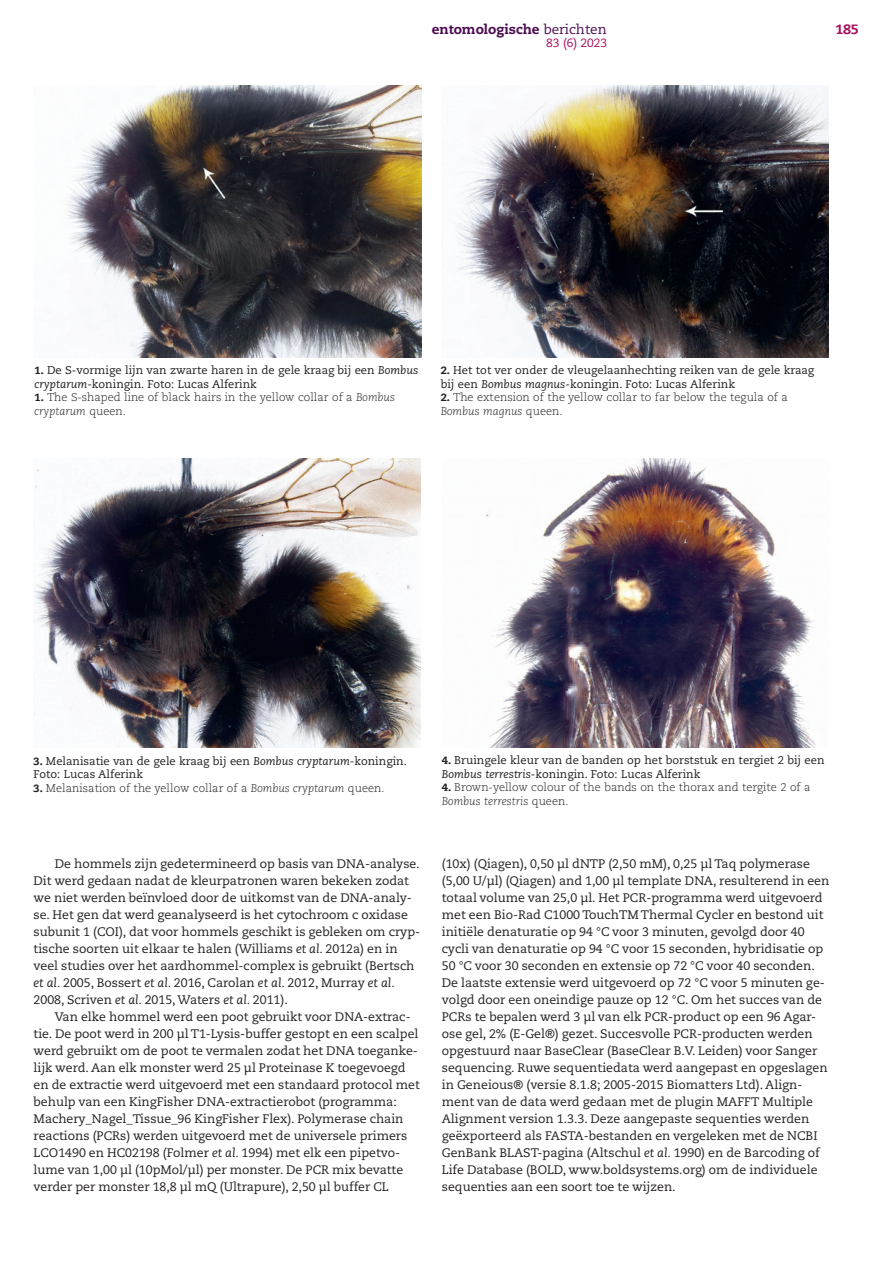
<style>
.page{position:relative;width:893px;height:1263px;background:#fff}
.page>*{position:absolute;margin:0;border:0;box-sizing:border-box;transform-origin:0 0}
.t1{font:800 13.5px "Caecilia LT Pro 85";color:#4b0d51}
.t2{font:800 13.5px "Caecilia LT Pro 85";color:#a70d5f}
.brood{font:12.3px/17px "Caecilia LT Pro 55 Roman";color:#231f20}
.t3{font:12px "Caecilia LT Pro 55 Roman";color:#a70d5f}
.bijschrift_1{font:11.25px/13.5px "Caecilia LT Pro 55 Roman";color:#231f20}
.bijschrift_2{font:300 11.25px/13.5px "Caecilia LT Pro 45";color:#231f20}
.s1{font-family:"Caecilia LT Pro 55 Roman";font-weight:400}
.s2{font-family:"Caecilia LT Pro 85";font-weight:800;font-size:10.5px}
.s3{font-family:"Caecilia LT Pro 56";font-style:italic}
.s4{font-family:"Caecilia LT Pro 46";font-style:italic}
</style>
<div class="page">
<img style="left:66px;top:85px;width:355px;height:272px">
<img style="left:455px;top:85px;width:374px;height:272px">
<img style="left:34px;top:458px;width:387px;height:290px">
<img style="left:486px;top:458px;width:330px;height:289px">
<p class="t1" style="left:432px;top:20px;width:177px">entomologische <span class="s1">berichten</span></p>
<p class="t2" style="left:835px;top:20px;width:25px">185</p>
<p class="t3" style="left:546px;top:35px;width:62px">83 (6) 2023</p>
<p class="bijschrift_1" style="left:35px;top:363px;width:385px"><span class="s2">1.</span> De S-vormige lijn van zwarte haren in de gele kraag bij een <span class="s3">Bombus cryptarum</span>-koningin. Foto: Lucas Alferink</p>
<p class="bijschrift_2" style="left:35px;top:390px;width:362px"><span class="s2">1.</span> The S-shaped line of black hairs in the yellow collar of a <span class="s4">Bombus cryptarum</span> queen.</p>
<p class="bijschrift_1" style="left:441px;top:363px;width:375px"><span class="s2">2.</span> Het tot ver onder de vleugelaanhechting reiken van de gele kraag bij een <span class="s3">Bombus magnus</span>-koningin. Foto: Lucas Alferink</p>
<p class="bijschrift_2" style="left:441px;top:390px;width:349px"><span class="s2">2.</span> The extension of the yellow collar to far below the tegula of a<br><span class="s4">Bombus magnus</span> queen.</p>
<p class="bijschrift_1" style="left:34px;top:754px;width:375px"><span class="s2">3.</span> Melanisatie van de gele kraag bij een <span class="s3">Bombus cryptarum</span>-koningin.<br>Foto: Lucas Alferink</p>
<p class="bijschrift_2" style="left:34px;top:781px;width:353px"><span class="s2">3.</span> Melanisation of the yellow collar of a <span class="s4">Bombus cryptarum</span> queen.</p>
<p class="brood" style="left:34px;top:854px;width:388px;text-indent:21px">De hommels zijn gedetermineerd op basis van DNA-analyse.<br>Dit werd gedaan nadat de kleurpatronen waren bekeken zodat we niet werden beïnvloed door de uitkomst van de DNA-analy&shy;se. Het gen dat werd geanalyseerd is het cytochroom c oxidase subunit 1 (COI), dat voor hommels geschikt is gebleken om cryp&shy;tische soorten uit elkaar te halen (Williams <span class="s3">et al.</span> 2012a) en in veel studies over het aardhommel-complex is gebruikt (Bertsch <span class="s3">et al.</span> 2005, Bossert <span class="s3">et al.</span> 2016, Carolan <span class="s3">et al.</span> 2012, Murray <span class="s3">et al.<br></span>2008, Scriven <span class="s3">et al.</span> 2015, Waters <span class="s3">et al.</span> 2011).</p>
<p class="brood" style="left:34px;top:1008px;width:388px;text-indent:21px">Van elke hommel werd een poot gebruikt voor DNA-extrac&shy;tie. De poot werd in 200 µl T1-Lysis-buffer gestopt en een scalpel werd gebruikt om de poot te vermalen zodat het DNA toeganke&shy;lijk werd. Aan elk monster werd 25 µl Proteinase K toegevoegd en de extractie werd uitgevoerd met een standaard protocol met behulp van een KingFisher DNA-extractierobot (programma:<br>Machery_Nagel_Tissue_96 KingFisher Flex). Polymerase chain reactions (PCRs) werden uitgevoerd met de universele primers LCO1490 en HC02198 (Folmer <span class="s3">et al.</span> 1994) met elk een pipetvo&shy;lume van 1,00 µl (10pMol/µl) per monster. De PCR mix bevatte verder per monster 18,8 µl mQ (Ultrapure), 2,50 µl buffer CL</p>
<p class="bijschrift_1" style="left:442px;top:753px;width:384px"><span class="s2">4.</span> Bruingele kleur van de banden op het borststuk en tergiet 2 bij een<br><span class="s3">Bombus terrestris</span>-koningin. Foto: Lucas Alferink</p>
<p class="bijschrift_2" style="left:442px;top:780px;width:370px"><span class="s2">4.</span> Brown-yellow colour of the bands on the thorax and tergite 2 of a<br><span class="s4">Bombus terrestris</span> queen.</p>
<p class="brood" style="left:442px;top:854px;width:389px">(10x) (Qiagen), 0,50 µl dNTP (2,50 mM), 0,25 µl Taq polymerase (5,00 U/µl) (Qiagen) and 1,00 µl template DNA, resulterend in een totaal volume van 25,0 µl. Het PCR-programma werd uitgevoerd met een Bio-Rad C1000 TouchTM Thermal Cycler en bestond uit initiële denaturatie op 94 °C voor 3 minuten, gevolgd door 40 cycli van denaturatie op 94 °C voor 15 seconden, hybridisatie op 50 °C voor 30 seconden en extensie op 72 °C voor 40 seconden.<br>De laatste extensie werd uitgevoerd op 72 °C voor 5 minuten ge&shy;volgd door een oneindige pauze op 12 °C. Om het succes van de PCRs te bepalen werd 3 µl van elk PCR-product op een 96 Agar&shy;ose gel, 2% (E-Gel®) gezet. Succesvolle PCR-producten werden opgestuurd naar BaseClear (BaseClear B.V. Leiden) voor Sanger sequencing. Ruwe sequentiedata werd aangepast en opgeslagen in Geneious® (versie 8.1.8; 2005-2015 Biomatters Ltd). Align&shy;ment van de data werd gedaan met de plugin MAFFT Multiple Alignment version 1.3.3. Deze aangepaste sequenties werden geëxporteerd als FASTA-bestanden en vergeleken met de NCBI GenBank BLAST-pagina (Altschul <span class="s3">et al.</span> 1990) en de Barcoding of Life Database (BOLD, www.boldsystems.org) om de individuele sequenties aan een soort toe te wijzen.</p>
</div>
